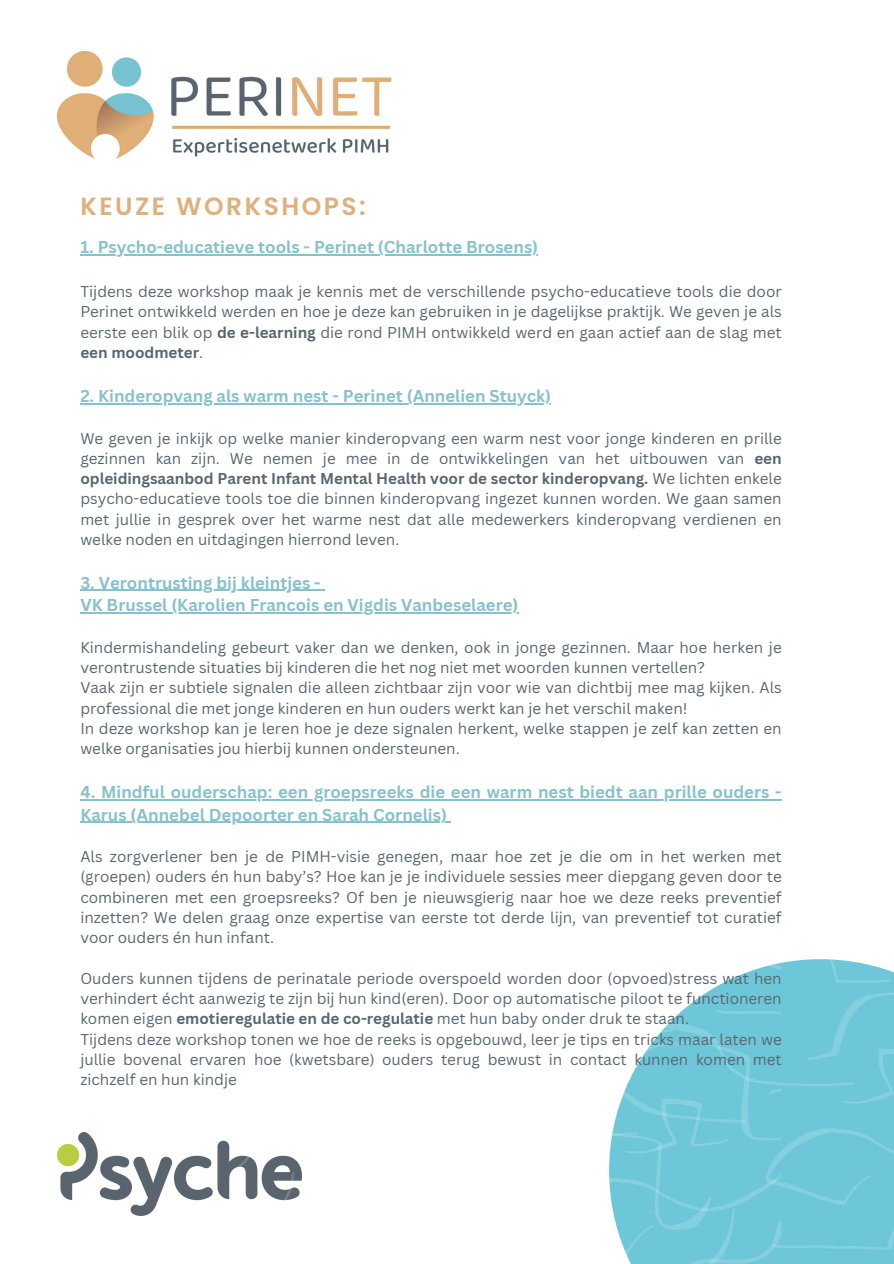
<style>
.page{position:relative;width:894px;height:1264px;background:#fff}
.page>*{position:absolute;margin:0;border:0;box-sizing:border-box;transform-origin:0 0}
.t1{font:600 24.9px "Poppins";letter-spacing:.1em;color:#e0b07c}
.t2{font:700 16.65px "Canva Sans";color:#86c1cd}
.t3{font:15.15px/20.2px "Canva Sans";color:#5a666f}
.s1{font-weight:700}
</style>
<div class="page">
<img style="left:58px;top:51px;width:334px;height:108px">
<img style="left:58px;top:1132px;width:172px;height:83px">
<hr style="left:80px;top:254px;width:458px;height:1px;background:#86c1cd">
<hr style="left:80px;top:403px;width:471px;height:1px;background:#86c1cd">
<hr style="left:80px;top:590px;width:240px;height:1px;background:#86c1cd">
<hr style="left:80px;top:612px;width:438px;height:1px;background:#86c1cd">
<hr style="left:80px;top:799px;width:695px;height:1px;background:#86c1cd">
<hr style="left:80px;top:821px;width:367px;height:1px;background:#86c1cd">
<svg style="left:230px;top:799px;width:663px;height:464px"></svg>
<p class="t1" style="left:80px;top:189px;width:287px">KEUZE WORKSHOPS:</p>
<h2 class="t2" style="left:80px;top:235px;width:459px">1. Psycho-educatieve tools - Perinet (Charlotte Brosens)</h2>
<p class="t3" style="left:80px;top:281px;width:702px;text-align:justify">Tijdens deze workshop maak je kennis met de verschillende psycho-educatieve tools die door Perinet ontwikkeld werden en hoe je deze kan gebruiken in je dagelijkse praktijk. We geven je als eerste een blik op <span class="s1">de e-learning</span> die rond PIMH ontwikkeld werd en gaan actief aan de slag met <span class="s1">een moodmeter</span>.</p>
<h2 class="t2" style="left:80px;top:384px;width:472px">2. Kinderopvang als warm nest - Perinet (Annelien Stuyck)</h2>
<p class="t3" style="left:80px;top:427px;width:702px;text-align:justify">We geven je inkijk op welke manier kinderopvang een warm nest voor jonge kinderen en prille gezinnen kan zijn. We nemen je mee in de ontwikkelingen van het uitbouwen van <span class="s1">een opleidingsaanbod Parent Infant Mental Health voor de sector kinderopvang.</span> We lichten enkele psycho-educatieve tools toe die binnen kinderopvang ingezet kunnen worden. We gaan samen met jullie in gesprek over het warme nest dat alle medewerkers kinderopvang verdienen en welke noden en uitdagingen hierrond leven.</p>
<h2 class="t2" style="left:80px;top:571px;width:242px">3. Verontrusting bij kleintjes -</h2>
<p class="t2" style="left:80px;top:593px;width:439px">VK Brussel (Karolien Francois en Vigdis Vanbeselaere)</p>
<p class="t3" style="left:80px;top:637px;width:702px">Kindermishandeling gebeurt vaker dan we denken, ook in jonge gezinnen. Maar hoe herken je verontrustende situaties bij kinderen die het nog niet met woorden kunnen vertellen?</p>
<p class="t3" style="left:80px;top:677px;width:702px">Vaak zijn er subtiele signalen die alleen zichtbaar zijn voor wie van dichtbij mee mag kijken. Als professional die met jonge kinderen en hun ouders werkt kan je het verschil maken!</p>
<p class="t3" style="left:80px;top:718px;width:702px">In deze workshop kan je leren hoe je deze signalen herkent, welke stappen je zelf kan zetten en welke organisaties jou hierbij kunnen ondersteunen.</p>
<h2 class="t2" style="left:80px;top:780px;width:702px">4. Mindful ouderschap: een groepsreeks die een warm nest biedt aan prille ouders -</h2>
<p class="t2" style="left:80px;top:802px;width:368px">Karus (Annebel Depoorter en Sarah Cornelis)</p>
<p class="t3" style="left:80px;top:846px;width:702px">Als zorgverlener ben je de PIMH-visie genegen, maar hoe zet je die om in het werken met (groepen) ouders én hun baby’s? Hoe kan je je individuele sessies meer diepgang geven door te</p>
<p class="t3" style="left:80px;top:886px;width:702px;text-align:justify">combineren met een groepsreeks? Of ben je nieuwsgierig naar hoe we deze reeks preventief inzetten? We delen graag onze expertise van eerste tot derde lijn, van preventief tot curatief voor ouders én hun infant.</p>
<p class="t3" style="left:80px;top:967px;width:702px">Ouders kunnen tijdens de perinatale periode overspoeld worden door (opvoed)stress wat hen verhindert écht aanwezig te zijn bij hun kind(eren). Door op automatische piloot te functioneren</p>
<p class="t3" style="left:80px;top:1008px;width:702px">komen eigen <span class="s1">emotieregulatie en de co-regulatie</span> met hun baby onder druk te staan.<br>Tijdens deze workshop tonen we hoe de reeks is opgebouwd, leer je tips en tricks maar laten we jullie bovenal ervaren hoe (kwetsbare) ouders terug bewust in contact kunnen komen met</p>
<p class="t3" style="left:80px;top:1069px;width:158px">zichzelf en hun kindje</p>
</div>
